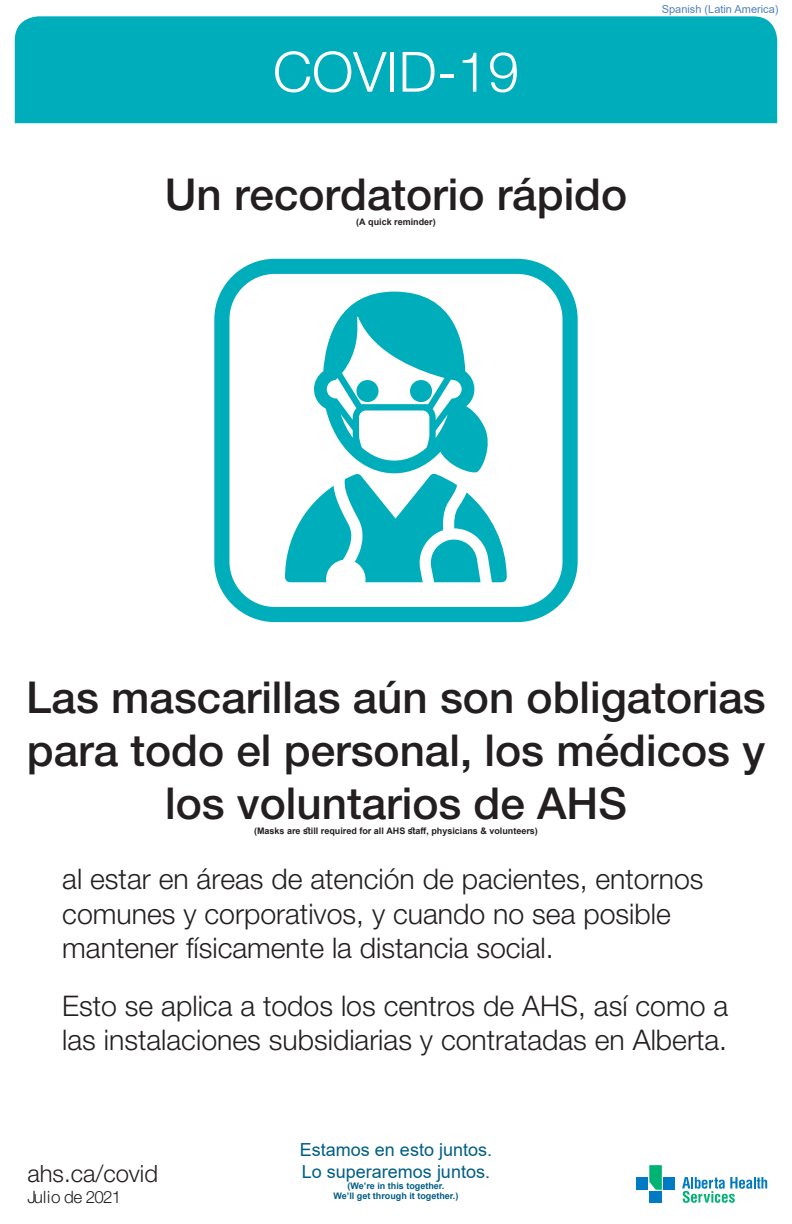
<style>
.page{position:relative;width:792px;height:1224px;background:#fff}
.page>*{position:absolute;margin:0;border:0;box-sizing:border-box;transform-origin:0 0}
.t1{font:300 55.6px "Helvetica Neue LT Std";color:#fff}
.t2{font:500 44px/52.9px "Helvetica Neue LT Std";color:#231f20;text-align:center}
.t3{font:300 28.4px/34.1px "Helvetica Neue LT Std";color:#231f20}
.t4{font:300 23.8px "Helvetica Neue LT Std";color:#231f20}
.t5{font:18px/21.6px "Arial";color:#005e85}
.t6{font:300 17px "Helvetica Neue LT Std";letter-spacing:-.025em;color:#231f20}
.t7{font:11px "Arial";color:#4f81bd}
.t8{font:700 9px "Arial";color:#231f20}
.t9{font:700 9px/10.8px "Arial";color:#005e85;text-align:center}
</style>
<div class="page">
<svg style="left:214px;top:259px;width:364px;height:363px"></svg>
<svg style="left:285px;top:292px;width:222px;height:290px"></svg>
<div style="left:410px;top:380px;width:22px;height:22px;background:#00adbb;border-radius:50%"></div>
<div style="left:356px;top:380px;width:23px;height:22px;background:#00adbb;border-radius:50%"></div>
<div style="left:15px;top:16px;width:762px;height:107px;background:#00adbb"></div>
<svg style="left:682px;top:1177px;width:85px;height:26px"></svg>
<div style="left:636px;top:1177px;width:12px;height:13px;background:#007ac2"></div>
<div style="left:663px;top:1177px;width:12px;height:13px;background:#007ac2"></div>
<div style="left:649px;top:1191px;width:13px;height:12px;background:#007ac2"></div>
<svg style="left:649px;top:1165px;width:13px;height:25px"></svg>
<h1 class="t1" style="left:273px;top:38px;width:248px">COVID-19</h1>
<h2 class="t2" style="left:165px;top:167px;width:464px">Un recordatorio rápido</h2>
<p class="t8" style="left:356px;top:215px;width:81px">(A quick reminder)</p>
<p class="t7" style="left:662px;top:2px;width:118px">Spanish (Latin America)</p>
<h2 class="t2" style="left:26px;top:671px;width:741px">Las mascarillas aún son obligatorias para todo el personal, los médicos y los voluntarios de AHS</h2>
<p class="t8" style="left:254px;top:825px;width:285px">(Masks are still required for all AHS staff, physicians &amp; volunteers)</p>
<p class="t3" style="left:62px;top:862px;width:643px">al estar en áreas de atención de pacientes, entornos comunes y corporativos, y cuando no sea posible mantener físicamente la distancia social.</p>
<p class="t3" style="left:62px;top:988px;width:668px">Esto se aplica a todos los centros de AHS, así como a las instalaciones subsidiarias y contratadas en Alberta.</p>
<p class="t4" style="left:27px;top:1159px;width:132px">ahs.ca/covid</p>
<p class="t6" style="left:27px;top:1186px;width:95px">Julio de 2021</p>
<p class="t5" style="left:300px;top:1139px;width:194px">Estamos en esto juntos.<br>Lo superaremos juntos.</p>
<p class="t9" style="left:334px;top:1180px;width:126px">(We’re in this together.<br>We’ll get through it together.)</p>
</div>
